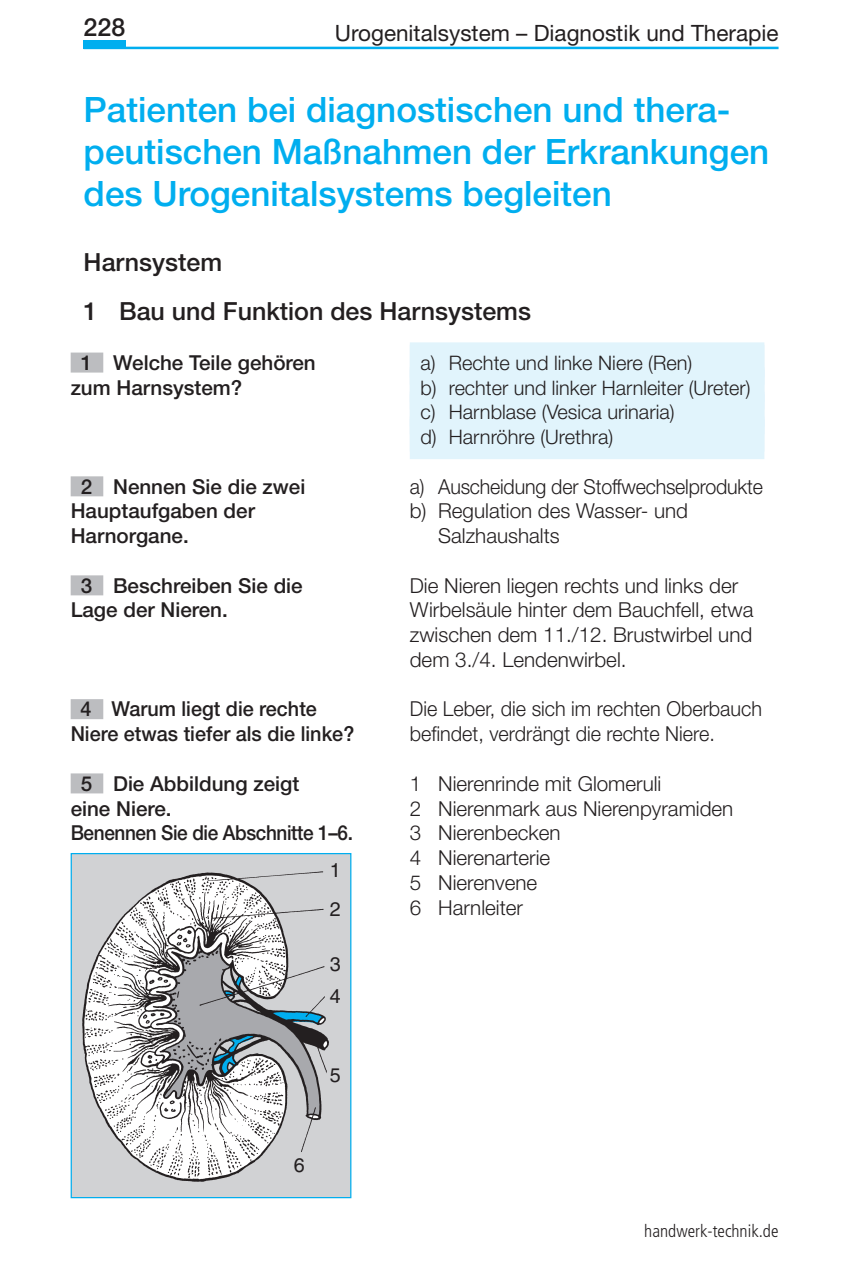
<style>
.page{position:relative;width:848px;height:1273px;background:#fff}
.page>*{position:absolute;margin:0;border:0;box-sizing:border-box;transform-origin:0 0}
.t1{font:500 35px/42px "Helvetica Neue LT Std";color:#00aeef}
.t2{font:500 25px/49.5px "Helvetica Neue LT Std";color:#231f20}
.t3{font:500 25px "Helvetica Neue LT Pro";color:#231f20}
.t4{font:22.5px "Helvetica Neue LT Std";color:#231f20}
.t5{font:300 20.5px/24.8px "Helvetica Neue LT Std";color:#231f20}
.t6{font:500 20.5px/24.8px "Helvetica Neue LT Std";color:#231f20}
.t7{font:300 20.5px/24.8px "Helvetica Neue LT Std";color:#231f20;scale:.96 1}
.t8{font:500 20.5px/24.8px "Helvetica Neue LT Std";letter-spacing:-.02em;color:#231f20}
.t9{font:500 20.5px/24.8px "Helvetica Neue LT Std";color:#231f20;scale:.96 1}
.t10{font:300 20.5px "Helvetica Neue LT Std";color:#231f20;scale:.95 1}
.t11{font:300 20px/24.8px "Helvetica Neue LT Std";color:#231f20}
.t12{font:19.75px/39.2px "Helvetica";color:#231f20}
.t13{font:300 condensed 17.5px "Frutiger LT Pro";color:#231f20}
</style>
<div class="page">
<hr style="left:84px;top:47px;width:694px;height:2px;background:#00aeef">
<div style="left:84px;top:40px;width:42px;height:8px;background:#00aeef"></div>
<div style="left:71px;top:352px;width:32px;height:20px;background:#bcbdc0"></div>
<div style="left:71px;top:476px;width:32px;height:20px;background:#bcbdc0"></div>
<div style="left:71px;top:575px;width:32px;height:20px;background:#bcbdc0"></div>
<div style="left:71px;top:699px;width:32px;height:20px;background:#bcbdc0"></div>
<div style="left:71px;top:773px;width:32px;height:20px;background:#bcbdc0"></div>
<div style="left:71px;top:853px;width:280px;height:344px;background:#d1d2d4"></div>
<div style="left:71px;top:853px;width:280px;height:345px;border:1px solid #00aeef"></div>
<img style="left:82px;top:871px;width:247px;height:311px">
<div style="left:410px;top:342px;width:354px;height:35px;background:#e1f4fc"></div>
<div style="left:410px;top:370px;width:354px;height:40px;background:#e1f4fc"></div>
<div style="left:410px;top:394px;width:354px;height:40px;background:#e1f4fc"></div>
<div style="left:410px;top:419px;width:354px;height:40px;background:#e1f4fc"></div>
<p class="t3" style="left:84px;top:13px;width:43px">228</p>
<p class="t4" style="left:335px;top:19px;width:445px">Urogenitalsystem – Diagnostik und Therapie</p>
<p class="t1" style="left:84px;top:88px;width:687px">Patienten bei diagnostischen und thera&shy;peutischen Maßnahmen der Erkrankungen des Urogenitalsystems begleiten</p>
<p class="t2" style="left:84px;top:237px;width:449px">Harnsystem<br>1 Bau und Funktion des Harnsystems</p>
<p class="t6" style="left:71px;top:350px;width:246px;text-indent:10px">1 Welche Teile gehören zum Harnsystem?</p>
<p class="t11" style="left:420px;top:350px;width:331px">a) Rechte und linke Niere (Ren)<br>b) rechter und linker Harnleiter (Ureter) c) Harnblase (Vesica urinaria)<br>d) Harnröhre (Urethra)</p>
<p class="t10" style="left:410px;top:474px;width:373px">a) Auscheidung der Stoffwechselprodukte</p>
<p class="t5" style="left:410px;top:498px;width:280px">b) Regulation des Wasser- und</p>
<p class="t5" style="left:438px;top:523px;width:123px">Salzhaushalts</p>
<p class="t5" style="left:410px;top:572px;width:345px">Die Nieren liegen rechts und links der Wirbelsäule hinter dem Bauchfell, etwa zwischen dem 11./12. Brustwirbel und dem 3./4. Lendenwirbel.</p>
<p class="t7" style="left:410px;top:696px;width:368px">Die Leber, die sich im rechten Oberbauch befindet, verdrängt die rechte Niere.</p>
<p class="t5" style="left:410px;top:770px;width:325px">1 Nierenrinde mit Glomeruli<br>2 Nierenmark aus Nierenpyramiden<br>3 Nierenbecken<br>4 Nierenarterie<br>5 Nierenvene<br>6 Harnleiter</p>
<p class="t6" style="left:71px;top:474px;width:236px;text-indent:10px">2 Nennen Sie die zwei<br>Hauptaufgaben der<br>Harnorgane.</p>
<p class="t6" style="left:71px;top:573px;width:233px;text-indent:10px">3 Beschreiben Sie die<br>Lage der Nieren.</p>
<p class="t9" style="left:71px;top:696px;width:297px;text-indent:10px">4 Warum liegt die rechte<br>Niere etwas tiefer als die linke?</p>
<p class="t8" style="left:71px;top:771px;width:284px;text-indent:10px">5 Die Abbildung zeigt<br>eine Niere.<br>Benennen Sie die Abschnitte 1–6.</p>
<p class="t12" style="left:330px;top:850px;width:12px">1<br>2</p>
<p class="t12" style="left:330px;top:947px;width:12px;line-height:32.5px">3<br>4</p>
<p class="t12" style="left:330px;top:1055px;width:12px">5</p>
<p class="t12" style="left:294px;top:1145px;width:12px">6</p>
<p class="t13" style="left:644px;top:1220px;width:136px">handwerk-technik.de</p>
</div>
